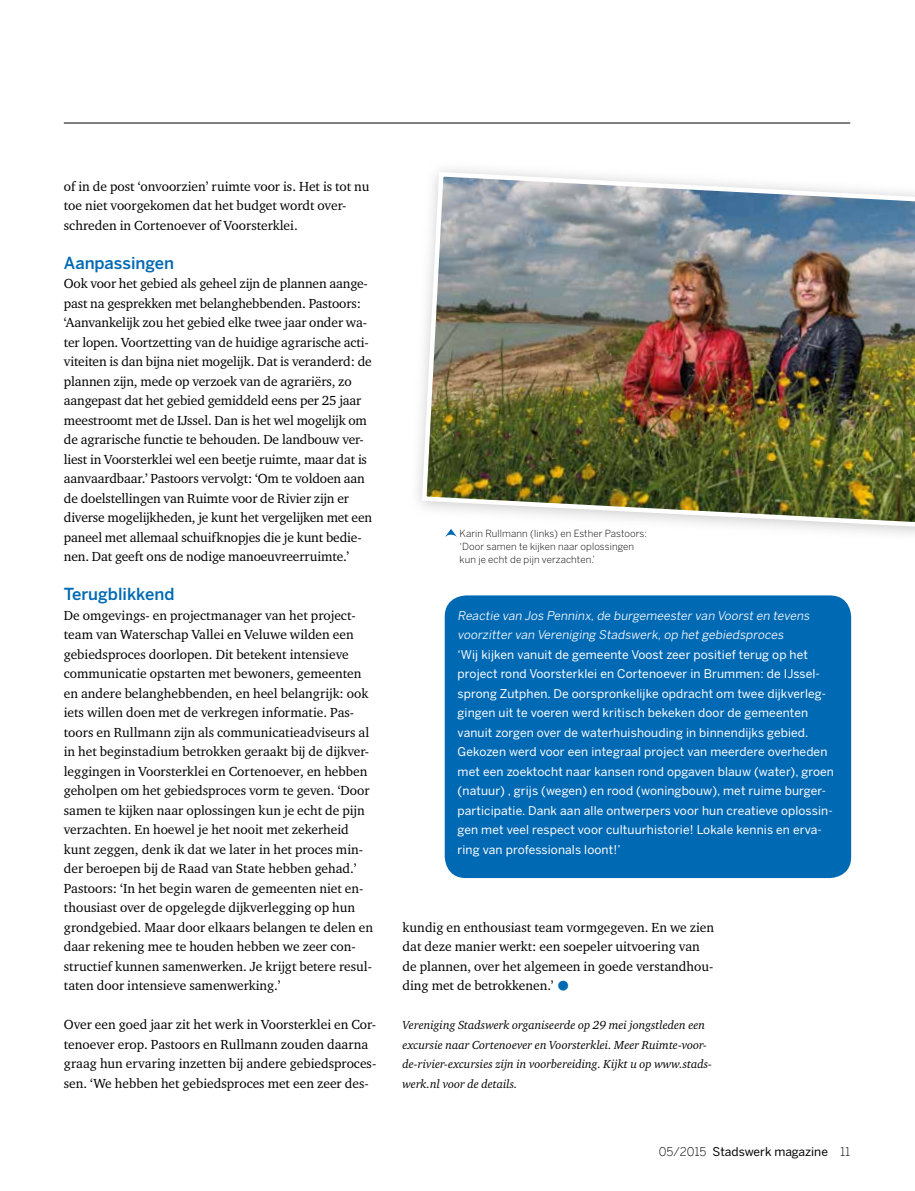
<style>
.page{position:relative;width:915px;height:1191px;background:#fff}
.page>*{position:absolute;margin:0;border:0;box-sizing:border-box;transform-origin:0 0}
.t1{font:500 16.5px "Benton Sans";color:#0069b4}
.t2{font:13.5px/19.5px "Charter ITC Std";color:#000}
.t3{font:12px/19.5px "Benton Sans";letter-spacing:.01em;color:#fff}
.t4{font:italic 12px/19.5px "Charter ITC Std";color:#000}
.t5{font:italic 12px/19.5px "Benton Sans";color:#fff}
.t6{font:12px "Benton Sans";color:#000}
.t7{font:300 9.75px/12.8px "Benton Sans";letter-spacing:.01em;color:#000}
.s1{font-family:"Tahoma";font-size:28.5px;color:#0069b4}
.s2{font-weight:300}
</style>
<div class="page">
<div style="left:444px;top:595px;width:406px;height:283px;background:#0069b4;border-radius:21px"></div>
<img style="left:419px;top:169px;width:495px;height:360px">
<svg style="left:445px;top:529px;width:12px;height:8px"></svg>
<hr style="left:64px;top:123px;width:785px;height:1px;background:#000">
<p class="t2" style="left:64px;top:176px;width:307px">of in de post ‘onvoorzien’ ruimte voor is. Het is tot nu toe niet voorgekomen dat het budget wordt over&shy;schreden in Cortenoever of Voorsterklei.</p>
<p class="t1" style="left:64px;top:253px;width:112px">Aanpassingen</p>
<p class="t2" style="left:64px;top:273px;width:310px">Ook voor het gebied als geheel zijn de plannen aange&shy;past na gesprekken met belanghebbenden. Pastoors: ‘Aanvankelijk zou het gebied elke twee jaar onder wa&shy;ter lopen. Voortzetting van de huidige agrarische acti&shy;viteiten is dan bijna niet mogelijk. Dat is veranderd: de plannen zijn, mede op verzoek van de agrariërs, zo aangepast dat het gebied gemiddeld eens per 25 jaar meestroomt met de IJssel. Dan is het wel mogelijk om de agrarische functie te behouden. De landbouw ver&shy;liest in Voorsterklei wel een beetje ruimte, maar dat is aanvaardbaar.’ Pastoors vervolgt: ‘Om te voldoen aan de doelstellingen van Ruimte voor de Rivier zijn er diverse mogelijkheden, je kunt het vergelijken met een paneel met allemaal schuifknopjes die je kunt bedie&shy;nen. Dat geeft ons de nodige manoeuvreerruimte.’</p>
<p class="t1" style="left:64px;top:584px;width:112px">Terugblikkend</p>
<p class="t2" style="left:64px;top:605px;width:311px">De omgevings- en projectmanager van het project&shy;team van Waterschap Vallei en Veluwe wilden een gebiedsproces doorlopen. Dit betekent intensieve communicatie opstarten met bewoners, gemeenten en andere belanghebbenden, en heel belangrijk: ook iets willen doen met de verkregen informatie. Pas&shy;toors en Rullmann zijn als communicatieadviseurs al in het beginstadium betrokken geraakt bij de dijkver&shy;leggingen in Voorsterklei en Cortenoever, en hebben geholpen om het gebiedsproces vorm te geven. ‘Door samen te kijken naar oplossingen kun je echt de pijn verzachten. En hoewel je het nooit met zekerheid kunt zeggen, denk ik dat we later in het proces min&shy;der beroepen bij de Raad van State hebben gehad.’ Pastoors: ‘In het begin waren de gemeenten niet en&shy;thousiast over de opgelegde dijkverlegging op hun grondgebied. Maar door elkaars belangen te delen en daar rekening mee te houden hebben we zeer con&shy;structief kunnen samenwerken. Je krijgt betere resul&shy;taten door intensieve samenwerking.’</p>
<p class="t2" style="left:64px;top:1014px;width:314px">Over een goed jaar zit het werk in Voorsterklei en Cor&shy;tenoever erop. Pastoors en Rullmann zouden daarna graag hun ervaring inzetten bij andere gebiedsproces&shy;sen. ‘We hebben het gebiedsproces met een zeer des-</p>
<p class="t7" style="left:459px;top:527px;width:189px">Karin Rullmann (links) en Esther Pastoors: ‘Door samen te kijken naar oplossingen kun je echt de pijn verzachten.’</p>
<p class="t5" style="left:457px;top:605px;width:355px">Reactie van Jos Penninx,de burgemeester van Voorst en tevens voorzitter van Vereniging Stadswerk,op het gebiedsproces</p>
<p class="t3" style="left:457px;top:644px;width:378px">‘Wij kijken vanuit de gemeente Voost zeer positief terug op het project rond Voorsterklei en Cortenoever in Brummen: de IJssel&shy;sprong Zutphen. De oorspronkelijke opdracht om twee dijkverleg&shy;gingen uit te voeren werd kritisch bekeken door de gemeenten vanuit zorgen over de waterhuishouding in binnendijks gebied.<br>Gekozen werd voor een integraal project van meerdere overheden met een zoektocht naar kansen rond opgaven blauw (water), groen (natuur) , grijs (wegen) en rood (woningbouw), met ruime burger&shy;participatie. Dank aan alle ontwerpers voor hun creatieve oplossin&shy;gen met veel respect voor cultuurhistorie! Lokale kennis en erva&shy;ring van professionals loont!’</p>
<p class="t2" style="left:402px;top:917px;width:313px">kundig en enthousiast team vormgegeven. En we zien dat deze manier werkt: een soepeler uitvoering van de plannen, over het algemeen in goede verstandhou&shy;ding met de betrokkenen.’ <span class="s1">•</span></p>
<p class="t4" style="left:402px;top:1015px;width:311px">Vereniging Stadswerk organiseerde op 29 mei jongstleden een excursie naar Cortenoever en Voorsterklei. Meer Ruimte-voor&shy;de-rivier-excursies zijn in voorbereiding. Kijkt u op www.stads&shy;werk.nl voor de details.</p>
<p class="t6" style="left:658px;top:1144px;width:193px"><span class="s2">05/2015</span> Stadswerk magazine <span class="s2">11</span></p>
</div>
